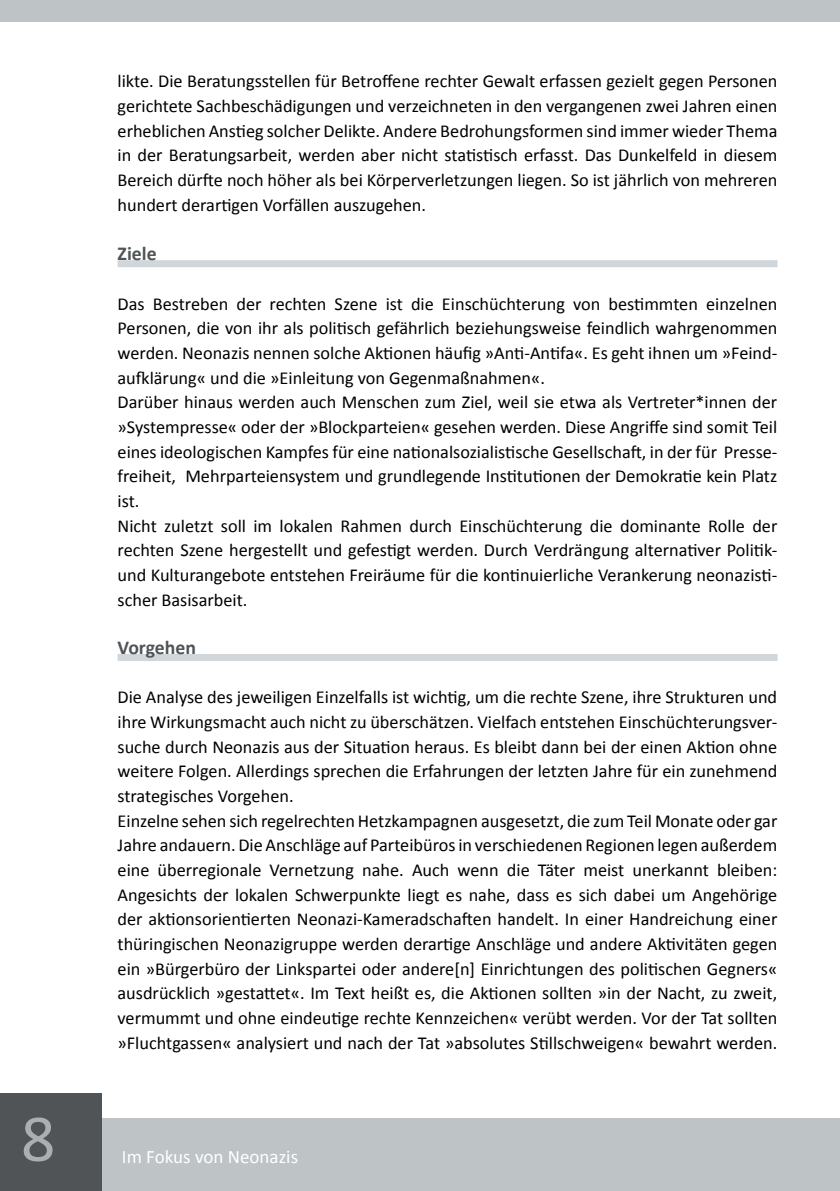
<style>
.page{position:relative;width:840px;height:1191px;background:#fff}
.page>*{position:absolute;margin:0;border:0;box-sizing:border-box;transform-origin:0 0}
.t1{font:67.6px "Calibri";color:#acafb2}
.t2{font:700 19.8px "Calibri";color:#505456}
.t3{font:19px "Calibri";color:#fff}
.t4{font:18.2px/24.6px "Calibri";color:#000}
</style>
<div class="page">
<div style="left:0;top:1118px;width:839px;height:73px;background:#bec3c6"></div>
<div style="left:0;top:1093px;width:102px;height:98px;background:#505456"></div>
<div style="left:0;top:0;width:839px;height:21px;background:#bec3c6"></div>
<div style="left:117px;top:260px;width:660px;height:7px;background:#d1d6da"></div>
<div style="left:117px;top:654px;width:660px;height:7px;background:#d1d6da"></div>
<h1 class="t1" style="left:21px;top:1096px;width:36px">8</h1>
<p class="t4" style="left:117px;top:68px;width:661px;text-align:justify">likte. Die Beratungsstellen für Betroffene rechter Gewalt erfassen gezielt gegen Personen gerichtete Sachbeschädigungen und verzeichneten in den vergangenen zwei Jahren einen erheblichen Anstieg solcher Delikte. Andere Bedrohungsformen sind immer wieder Thema in der Beratungsarbeit, werden aber nicht statistisch erfasst. Das Dunkelfeld in diesem Bereich dürfte noch höher als bei Körperverletzungen liegen. So ist jährlich von mehreren hundert derartigen Vorfällen auszugehen.</p>
<p class="t2" style="left:117px;top:241px;width:40px">Ziele</p>
<p class="t4" style="left:117px;top:290px;width:661px">Das Bestreben der rechten Szene ist die Einschüchterung von bestimmten einzelnen Personen, die von ihr als politisch gefährlich beziehungsweise feindlich wahrgenommen werden. Neonazis nennen solche Aktionen häufig »Anti-Antifa«. Es geht ihnen um »Feind&shy;aufklärung« und die »Einleitung von Gegenmaßnahmen«.<br>Darüber hinaus werden auch Menschen zum Ziel, weil sie etwa als Vertreter*innen der »Systempresse« oder der »Blockparteien« gesehen werden. Diese Angriffe sind somit Teil eines ideologischen Kampfes für eine nationalsozialistische Gesellschaft, in der für Presse&shy;freiheit, Mehrparteiensystem und grundlegende Institutionen der Demokratie kein Platz ist.<br>Nicht zuletzt soll im lokalen Rahmen durch Einschüchterung die dominante Rolle der rechten Szene hergestellt und gefestigt werden. Durch Verdrängung alternativer Politik&shy;und Kulturangebote entstehen Freiräume für die kontinuierliche Verankerung neonazisti&shy;scher Basisarbeit.</p>
<p class="t2" style="left:117px;top:635px;width:80px">Vorgehen</p>
<p class="t4" style="left:117px;top:684px;width:661px">Die Analyse des jeweiligen Einzelfalls ist wichtig, um die rechte Szene, ihre Strukturen und ihre Wirkungsmacht auch nicht zu überschätzen. Vielfach entstehen Einschüchterungsver&shy;suche durch Neonazis aus der Situation heraus. Es bleibt dann bei der einen Aktion ohne weitere Folgen. Allerdings sprechen die Erfahrungen der letzten Jahre für ein zunehmend strategisches Vorgehen.<br>Einzelne sehen sich regelrechten Hetzkampagnen ausgesetzt, die zum Teil Monate oder gar Jahre andauern. Die Anschläge auf Parteibüros in verschiedenen Regionen legen außerdem eine überregionale Vernetzung nahe. Auch wenn die Täter meist unerkannt bleiben:<br>Angesichts der lokalen Schwerpunkte liegt es nahe, dass es sich dabei um Angehörige der aktionsorientierten Neonazi-Kameradschaften handelt. In einer Handreichung einer thüringischen Neonazigruppe werden derartige Anschläge und andere Aktivitäten gegen ein »Bürgerbüro der Linkspartei oder andere[n] Einrichtungen des politischen Gegners« ausdrücklich »gestattet«. Im Text heißt es, die Aktionen sollten »in der Nacht, zu zweit, vermummt und ohne eindeutige rechte Kennzeichen« verübt werden. Vor der Tat sollten »Fluchtgassen« analysiert und nach der Tat »absolutes Stillschweigen« bewahrt werden.</p>
<p class="t3" style="left:122px;top:1144px;width:177px">Im Fokus von Neonazis</p>
</div>
